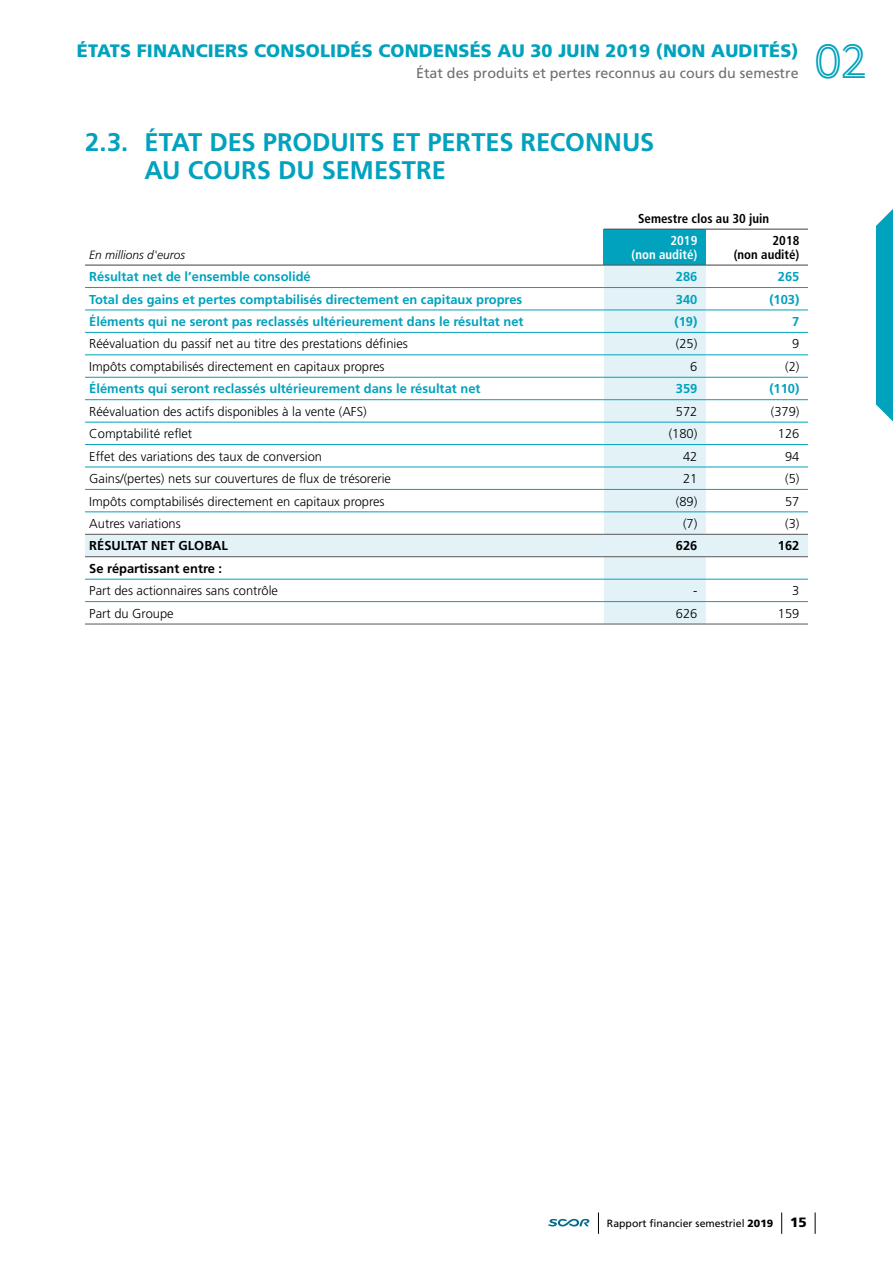
<style>
.page{position:relative;width:893px;height:1263px;background:#fff}
.page>*{position:absolute;margin:0;border:0;box-sizing:border-box;transform-origin:0 0}
.t1{font:49.5px "AW Conqueror Inline";color:#00a2bd}
.t2{font:700 25.5px/28.5px "Frutiger LT Std";letter-spacing:-.005em;color:#00a2bd}
.t3{font:900 18px "Frutiger LT Std";letter-spacing:.01em;color:#00a2bd}
.t4{font:14.25px "Frutiger LT Std";color:#706f6f}
.t5{font:900 13.5px "Frutiger LT Std";color:#000}
.t6{font:300 12.9px "Frutiger LT Std";color:#000}
.t7{font:700 12.9px "Frutiger LT Std";color:#00a2bd}
.t8{font:700 12.9px "Frutiger LT Std";color:#000}
.t9{font:700 condensed 12.9px/13.5px "Frutiger LT Std";color:#000;text-align:right}
.t10{font:700 condensed 12.9px/13.5px "Frutiger LT Std";color:#fff;text-align:right}
.t11{font:italic 300 12px "Frutiger LT Std";color:#000}
.t12{font:10.5px "Frutiger LT Std";color:#000}
.s1{font-weight:900}
</style>
<div class="page">
<svg style="left:548px;top:1218px;width:41px;height:8px"></svg>
<svg style="left:598px;top:1212px;width:1px;height:22px"></svg>
<svg style="left:781px;top:1212px;width:1px;height:22px"></svg>
<svg style="left:815px;top:1212px;width:1px;height:22px"></svg>
<div style="left:604px;top:229px;width:102px;height:36px;background:#00a2bd"></div>
<svg style="left:85px;top:266px;width:723px;height:358px"></svg>
<hr style="left:85px;top:624px;width:519px;height:1px;background:#575756">
<hr style="left:604px;top:624px;width:102px;height:1px;background:#575756">
<hr style="left:706px;top:624px;width:102px;height:1px;background:#575756">
<hr style="left:706px;top:264px;width:102px;height:2px;background:#575756">
<hr style="left:85px;top:264px;width:519px;height:2px;background:#575756">
<hr style="left:85px;top:355px;width:519px;height:1px;background:#00a2bd">
<hr style="left:604px;top:355px;width:102px;height:1px;background:#00a2bd">
<hr style="left:706px;top:355px;width:102px;height:1px;background:#00a2bd">
<hr style="left:85px;top:422px;width:519px;height:1px;background:#00a2bd">
<hr style="left:604px;top:422px;width:102px;height:1px;background:#00a2bd">
<hr style="left:706px;top:422px;width:102px;height:1px;background:#00a2bd">
<hr style="left:85px;top:444px;width:519px;height:1px;background:#00a2bd">
<hr style="left:604px;top:444px;width:102px;height:1px;background:#00a2bd">
<hr style="left:706px;top:444px;width:102px;height:1px;background:#00a2bd">
<hr style="left:85px;top:467px;width:519px;height:1px;background:#00a2bd">
<hr style="left:604px;top:467px;width:102px;height:1px;background:#00a2bd">
<hr style="left:706px;top:467px;width:102px;height:1px;background:#00a2bd">
<hr style="left:85px;top:489px;width:519px;height:1px;background:#00a2bd">
<hr style="left:604px;top:489px;width:102px;height:1px;background:#00a2bd">
<hr style="left:706px;top:489px;width:102px;height:1px;background:#00a2bd">
<hr style="left:85px;top:512px;width:519px;height:1px;background:#00a2bd">
<hr style="left:604px;top:512px;width:102px;height:1px;background:#00a2bd">
<hr style="left:706px;top:512px;width:102px;height:1px;background:#00a2bd">
<hr style="left:85px;top:579px;width:519px;height:1px;background:#00a2bd">
<hr style="left:85px;top:601px;width:519px;height:1px;background:#00a2bd">
<hr style="left:604px;top:579px;width:102px;height:1px;background:#00a2bd">
<hr style="left:604px;top:601px;width:102px;height:1px;background:#00a2bd">
<hr style="left:706px;top:579px;width:102px;height:1px;background:#00a2bd">
<hr style="left:706px;top:601px;width:102px;height:1px;background:#00a2bd">
<hr style="left:85px;top:287px;width:519px;height:1px;background:#00a2bd">
<hr style="left:604px;top:287px;width:102px;height:1px;background:#00a2bd">
<hr style="left:706px;top:287px;width:102px;height:1px;background:#00a2bd">
<hr style="left:85px;top:310px;width:519px;height:1px;background:#00a2bd">
<hr style="left:85px;top:332px;width:519px;height:1px;background:#00a2bd">
<hr style="left:604px;top:310px;width:102px;height:1px;background:#00a2bd">
<hr style="left:604px;top:332px;width:102px;height:1px;background:#00a2bd">
<hr style="left:706px;top:310px;width:102px;height:1px;background:#00a2bd">
<hr style="left:706px;top:332px;width:102px;height:1px;background:#00a2bd">
<hr style="left:85px;top:377px;width:519px;height:1px;background:#00a2bd">
<hr style="left:85px;top:399px;width:519px;height:1px;background:#00a2bd">
<hr style="left:604px;top:377px;width:102px;height:1px;background:#00a2bd">
<hr style="left:604px;top:399px;width:102px;height:1px;background:#00a2bd">
<hr style="left:706px;top:377px;width:102px;height:1px;background:#00a2bd">
<hr style="left:706px;top:399px;width:102px;height:1px;background:#00a2bd">
<hr style="left:85px;top:534px;width:519px;height:1px;background:#575756">
<hr style="left:85px;top:556px;width:519px;height:1px;background:#575756">
<hr style="left:604px;top:534px;width:102px;height:1px;background:#575756">
<hr style="left:604px;top:556px;width:102px;height:1px;background:#575756">
<hr style="left:706px;top:534px;width:102px;height:1px;background:#575756">
<hr style="left:706px;top:556px;width:102px;height:1px;background:#575756">
<hr style="left:604px;top:264px;width:102px;height:2px;background:#575756">
<hr style="left:604px;top:229px;width:102px;height:1px;background:#575756">
<hr style="left:706px;top:229px;width:102px;height:1px;background:#575756">
<svg style="left:876px;top:209px;width:17px;height:213px;background:#14a9c2"></svg>
<h3 class="t3" style="left:77px;top:40px;width:23px">ÉTATS</h3>
<h3 class="t3" style="left:137px;top:40px;width:12px">FINANCIERS</h3>
<h3 class="t3" style="left:254px;top:40px;width:13px">CONSOLIDÉS</h3>
<h3 class="t3" style="left:378px;top:40px;width:14px">CONDENSÉS</h3>
<h3 class="t3" style="left:497px;top:40px;width:66px">AU 30 JUIN</h3>
<h3 class="t3" style="left:606px;top:40px;width:70px">2019 (NONAUDITÉS</h3>
<h3 class="t3" style="left:791px;top:40px;width:9px">)</h3>
<p class="t4" style="left:416px;top:65px;width:384px">État des produits et pertes reconnus au cours du semestre</p>
<h1 class="t1" style="left:814px;top:38px;width:55px">02</h1>
<h2 class="t2" style="left:145px;top:128px;width:511px;text-indent:-60px">2.3. ÉTAT DES PRODUITS ET PERTES RECONNUS<br>AU COURS DU SEMESTRE</h2>
<p class="t11" style="left:89px;top:248px;width:98px">En millions d'euros</p>
<p class="t9" style="left:638px;top:212px;width:133px">Semestre clos au 30 juin</p>
<p class="t10" style="left:632px;top:234px;width:67px">2019<br>(non audité)</p>
<p class="t9" style="left:734px;top:234px;width:67px">2018<br>(non audité)</p>
<p class="t7" style="left:89px;top:269px;width:223px">Résultat net de l’ensemble consolidé</p>
<p class="t7" style="left:676px;top:269px;width:23px">286</p>
<p class="t7" style="left:778px;top:269px;width:23px">265</p>
<p class="t7" style="left:89px;top:291px;width:434px">Total des gains et pertes comptabilisés directement en capitaux propres</p>
<p class="t7" style="left:676px;top:291px;width:23px">340</p>
<p class="t7" style="left:769px;top:291px;width:32px">(103)</p>
<p class="t7" style="left:89px;top:314px;width:436px">Éléments qui ne seront pas reclassés ultérieurement dans le résultat net</p>
<p class="t7" style="left:674px;top:314px;width:24px">(19)</p>
<p class="t7" style="left:792px;top:314px;width:9px">7</p>
<p class="t6" style="left:89px;top:337px;width:320px">Réévaluation du passif net au titre des prestations définies</p>
<p class="t6" style="left:676px;top:337px;width:23px">(25)</p>
<p class="t6" style="left:792px;top:337px;width:9px">9</p>
<p class="t6" style="left:89px;top:359px;width:297px">Impôts comptabilisés directement en capitaux propres</p>
<p class="t6" style="left:690px;top:359px;width:9px">6</p>
<p class="t6" style="left:785px;top:359px;width:16px">(2)</p>
<p class="t7" style="left:89px;top:381px;width:393px">Éléments qui seront reclassés ultérieurement dans le résultat net</p>
<p class="t7" style="left:676px;top:381px;width:23px">359</p>
<p class="t7" style="left:769px;top:381px;width:32px">(110)</p>
<p class="t6" style="left:89px;top:404px;width:279px">Réévaluation des actifs disponibles à la vente (AFS)</p>
<p class="t6" style="left:676px;top:404px;width:23px">572</p>
<p class="t6" style="left:771px;top:404px;width:30px">(379)</p>
<p class="t6" style="left:89px;top:426px;width:104px">Comptabilité reflet</p>
<p class="t6" style="left:669px;top:426px;width:30px">(180)</p>
<p class="t6" style="left:778px;top:426px;width:23px">126</p>
<p class="t6" style="left:89px;top:449px;width:234px">Effet des variations des taux de conversion</p>
<p class="t6" style="left:683px;top:449px;width:16px">42</p>
<p class="t6" style="left:785px;top:449px;width:16px">94</p>
<p class="t6" style="left:89px;top:471px;width:303px">Gains/(pertes) nets sur couvertures de flux de trésorerie</p>
<p class="t6" style="left:683px;top:471px;width:16px">21</p>
<p class="t6" style="left:785px;top:471px;width:16px">(5)</p>
<p class="t6" style="left:89px;top:494px;width:297px">Impôts comptabilisés directement en capitaux propres</p>
<p class="t6" style="left:676px;top:494px;width:23px">(89)</p>
<p class="t6" style="left:785px;top:494px;width:16px">57</p>
<p class="t6" style="left:89px;top:516px;width:93px">Autres variations</p>
<p class="t6" style="left:683px;top:516px;width:16px">(7)</p>
<p class="t6" style="left:785px;top:516px;width:16px">(3)</p>
<p class="t8" style="left:89px;top:538px;width:140px">RÉSULTAT NET GLOBAL</p>
<p class="t8" style="left:676px;top:538px;width:23px">626</p>
<p class="t8" style="left:778px;top:538px;width:23px">162</p>
<p class="t8" style="left:89px;top:561px;width:134px">Se répartissant entre :</p>
<p class="t6" style="left:89px;top:583px;width:190px">Part des actionnaires sans contrôle</p>
<p class="t6" style="left:693px;top:583px;width:6px">-</p>
<p class="t6" style="left:792px;top:583px;width:9px">3</p>
<p class="t6" style="left:89px;top:606px;width:86px">Part du Groupe</p>
<p class="t6" style="left:676px;top:606px;width:23px">626</p>
<p class="t6" style="left:778px;top:606px;width:23px">159</p>
<p class="t12" style="left:607px;top:1217px;width:168px">Rapport financier semestriel <span class="s1">2019</span></p>
<p class="t5" style="left:790px;top:1214px;width:18px">15</p>
</div>
